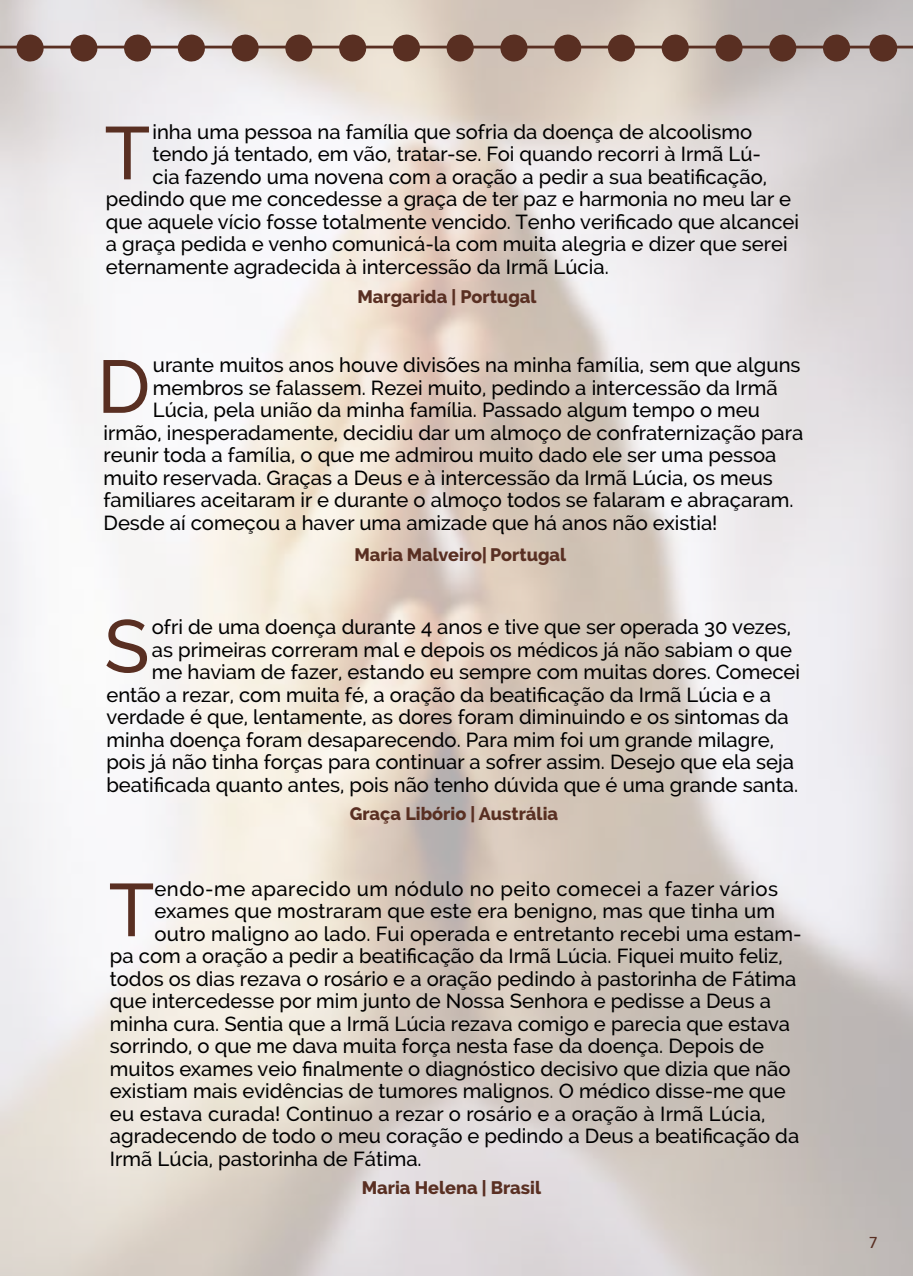
<style>
.page{position:relative;width:913px;height:1276px;background:#fff}
.page>*{position:absolute;margin:0;border:0;box-sizing:border-box;transform-origin:0 0}
.t1{font:500 74.25px "Raleway";color:#592f22}
.t2{font:500 20.25px "Raleway";color:#000}
.t3{font:500 20.25px "Raleway";letter-spacing:.025em;color:#000}
.t4{font:800 18px "Raleway";color:#592f22}
.t5{font:500 15.75px "Avenir";color:#592f22}
</style>
<div class="page">
<img style="left:0;top:0;width:912px;height:1276px">
<svg style="left:0;top:35px;width:855px;height:27px;background:#a69087"></svg>
<svg style="left:882px;top:35px;width:1px;height:27px"></svg>
<hr style="left:0;top:46px;width:912px;height:2px;background:#592f22">
<h1 class="t1" style="left:104px;top:110px;width:47px">T</h1>
<p class="t2" style="left:152px;top:120px;width:601px">inha uma pessoa na família que sofria da doença de alcoolismo</p>
<p class="t2" style="left:152px;top:142px;width:610px">tendo já tentado, em vão, tratar-se. Foi quando recorri à Irmã Lú-</p>
<p class="t2" style="left:152px;top:165px;width:616px">cia fazendo uma novena com a oração a pedir a sua beatificação,</p>
<p class="t2" style="left:106px;top:187px;width:686px">pedindo que me concedesse a graça de ter paz e harmonia no meu lar e</p>
<p class="t2" style="left:106px;top:210px;width:694px">que aquele vício fosse totalmente vencido. Tenho verificado que alcancei</p>
<p class="t2" style="left:106px;top:232px;width:683px">a graça pedida e venho comunicá-la com muita alegria e dizer que serei</p>
<p class="t2" style="left:106px;top:255px;width:504px">eternamente agradecida à intercessão da Irmã Lúcia.</p>
<p class="t4" style="left:357px;top:287px;width:181px">Margarida | Portugal</p>
<h1 class="t1" style="left:97px;top:344px;width:55px">D</h1>
<p class="t2" style="left:153px;top:353px;width:649px">urante muitos anos houve divisões na minha família, sem que alguns</p>
<p class="t2" style="left:153px;top:376px;width:626px">membros se falassem. Rezei muito, pedindo a intercessão da Irmã</p>
<p class="t2" style="left:153px;top:398px;width:608px">Lúcia, pela união da minha família. Passado algum tempo o meu</p>
<p class="t2" style="left:103px;top:421px;width:701px">irmão, inesperadamente, decidiu dar um almoço de confraternização para</p>
<p class="t2" style="left:103px;top:443px;width:674px">reunir toda a família, o que me admirou muito dado ele ser uma pessoa</p>
<p class="t2" style="left:103px;top:466px;width:670px">muito reservada. Graças a Deus e à intercessão da Irmã Lúcia, os meus</p>
<p class="t2" style="left:103px;top:488px;width:691px">familiares aceitaram ir e durante o almoço todos se falaram e abraçaram.</p>
<p class="t2" style="left:103px;top:511px;width:615px">Desde aí começou a haver uma amizade que há anos não existia!</p>
<p class="t4" style="left:354px;top:544px;width:213px">Maria Malveiro| Portugal</p>
<h1 class="t1" style="left:104px;top:603px;width:47px">S</h1>
<p class="t2" style="left:152px;top:615px;width:640px">ofri de uma doença durante 4 anos e tive que ser operada 30 vezes,</p>
<p class="t2" style="left:152px;top:638px;width:641px">as primeiras correram mal e depois os médicos já não sabiam o que</p>
<p class="t2" style="left:152px;top:660px;width:649px">me haviam de fazer, estando eu sempre com muitas dores. Comecei</p>
<p class="t2" style="left:106px;top:683px;width:666px">então a rezar, com muita fé, a oração da beatificação da Irmã Lúcia e a</p>
<p class="t2" style="left:106px;top:705px;width:683px">verdade é que, lentamente, as dores foram diminuindo e os sintomas da</p>
<p class="t2" style="left:106px;top:728px;width:669px">minha doença foram desaparecendo. Para mim foi um grande milagre,</p>
<p class="t2" style="left:106px;top:750px;width:689px">pois já não tinha forças para continuar a sofrer assim. Desejo que ela seja</p>
<p class="t2" style="left:106px;top:773px;width:693px">beatificada quanto antes, pois não tenho dúvida que é uma grande santa.</p>
<p class="t4" style="left:349px;top:803px;width:210px">Graça Libório | Austrália</p>
<h1 class="t1" style="left:109px;top:867px;width:47px">T</h1>
<p class="t3" style="left:154px;top:877px;width:625px">endo-me aparecido um nódulo no peito comecei a fazer vários</p>
<p class="t2" style="left:154px;top:899px;width:621px">exames que mostraram que este era benigno, mas que tinha um</p>
<p class="t2" style="left:154px;top:922px;width:648px">outro maligno ao lado. Fui operada e entretanto recebi uma estam-</p>
<p class="t2" style="left:110px;top:944px;width:674px">pa com a oração a pedir a beatificação da Irmã Lúcia. Fiquei muito feliz,</p>
<p class="t2" style="left:110px;top:967px;width:687px">todos os dias rezava o rosário e a oração pedindo à pastorinha de Fátima</p>
<p class="t2" style="left:110px;top:989px;width:662px">que intercedesse por mim junto de Nossa Senhora e pedisse a Deus a</p>
<p class="t2" style="left:110px;top:1012px;width:681px">minha cura. Sentia que a Irmã Lúcia rezava comigo e parecia que estava</p>
<p class="t2" style="left:110px;top:1034px;width:655px">sorrindo, o que me dava muita força nesta fase da doença. Depois de</p>
<p class="t2" style="left:110px;top:1057px;width:681px">muitos exames veio finalmente o diagnóstico decisivo que dizia que não</p>
<p class="t2" style="left:110px;top:1079px;width:677px">existiam mais evidências de tumores malignos. O médico disse-me que</p>
<p class="t2" style="left:110px;top:1102px;width:656px">eu estava curada! Continuo a rezar o rosário e a oração à Irmã Lúcia,</p>
<p class="t2" style="left:110px;top:1124px;width:690px">agradecendo de todo o meu coração e pedindo a Deus a beatificação da</p>
<p class="t2" style="left:110px;top:1147px;width:313px">Irmã Lúcia, pastorinha de Fátima.</p>
<p class="t4" style="left:361px;top:1177px;width:181px">Maria Helena | Brasil</p>
<p class="t5" style="left:868px;top:1229px;width:10px">7</p>
</div>
